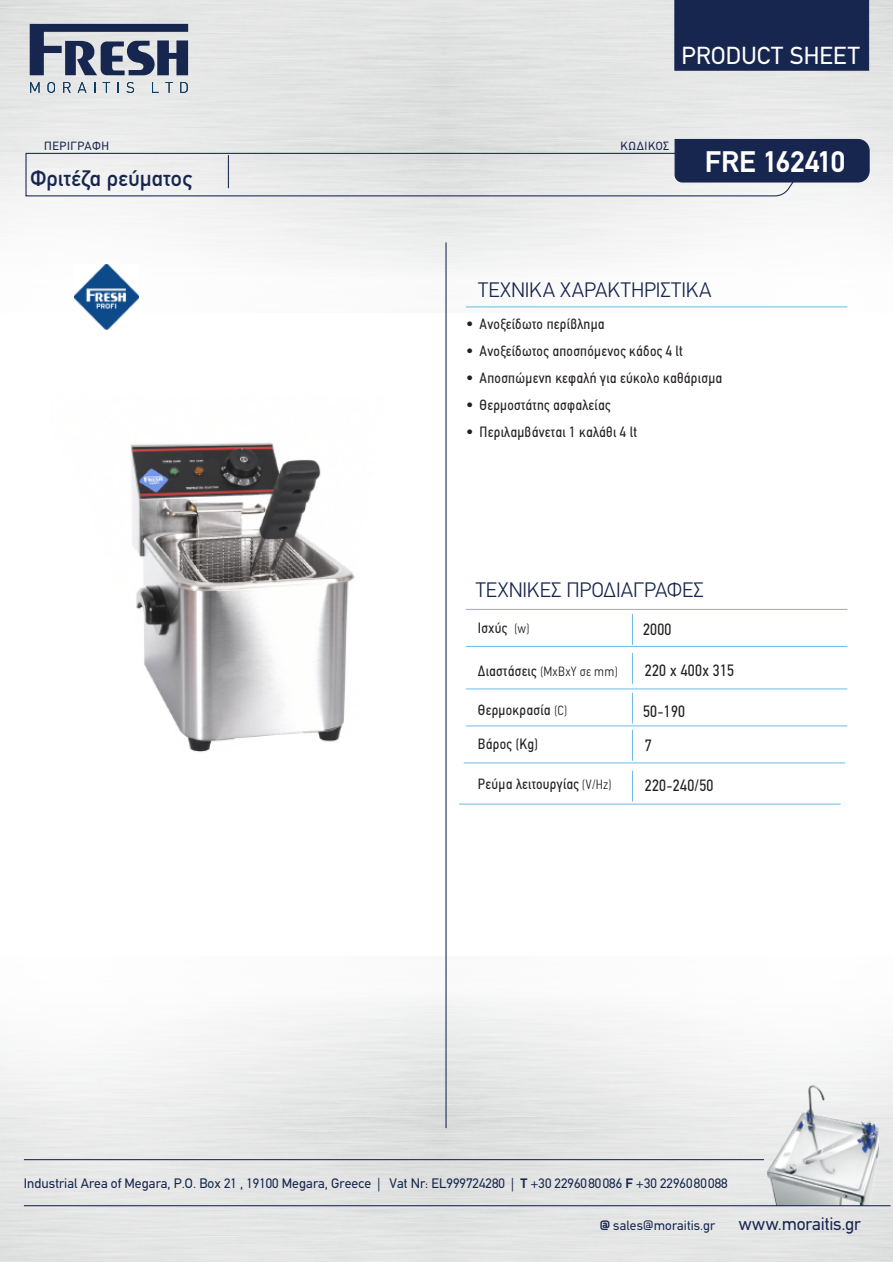
<style>
.page{position:relative;width:893px;height:1263px;background:#fff}
.page>*{position:absolute;margin:0;border:0;box-sizing:border-box;transform-origin:0 0}
.t1{font:700 30px "PF Din Text";letter-spacing:.005em;color:#fff}
.t2{font:24.75px "PF Din Text";letter-spacing:.01em;color:#fff}
.t3{font:500 22.5px "PF Din Text";color:#17264e}
.t4{font:300 21px "PF Din Text";letter-spacing:.005em;color:#17264e}
.t5{font:18px "PF Din Text";letter-spacing:-.01em;color:#17264e}
.t6{font:16.5px "PF Din Text Condensed";letter-spacing:.02em;color:#231f20}
.t7{font:15px "PF Din Text Condensed";letter-spacing:.02em;color:#231f20}
.t8{font:13.8px "PF Din Text";letter-spacing:.005em;color:#17264e}
.t9{font:300 condensed 13.5px "PF Din Text";letter-spacing:.02em;color:#231f20}
.t10{font:13.5px "PF Din Text";letter-spacing:.005em;color:#17264e}
.t11{font:12px "PF Din Text";letter-spacing:.04em;color:#17264e}
.s1{font-family:"PF Din Text"}
.s2{font-family:"PF Din Text";font-weight:300;font-stretch:condensed;font-size:13.5px}
.s3{font-family:"PF Din Text Condensed";font-weight:400;font-stretch:normal;font-size:15px}
.s4{font-weight:700}
</style>
<div class="page">
<img style="left:0;top:0;width:893px;height:308px">
<hr style="left:24px;top:1159px;width:740px;height:1px;background:#17264e">
<img style="left:765px;top:1080px;width:114px;height:125px">
<hr style="left:24px;top:1205px;width:867px;height:1px;background:#17264e">
<svg style="left:30px;top:82px;width:10px;height:11px"></svg>
<svg style="left:47px;top:82px;width:8px;height:11px"></svg>
<svg style="left:63px;top:82px;width:8px;height:11px"></svg>
<svg style="left:78px;top:82px;width:8px;height:11px"></svg>
<svg style="left:103px;top:82px;width:7px;height:11px"></svg>
<svg style="left:126px;top:82px;width:8px;height:11px"></svg>
<svg style="left:152px;top:82px;width:7px;height:11px"></svg>
<svg style="left:165px;top:82px;width:8px;height:11px"></svg>
<svg style="left:180px;top:82px;width:8px;height:11px"></svg>
<svg style="left:30px;top:24px;width:158px;height:51px;background:#6d768d"></svg>
<div style="left:674px;top:0;width:195px;height:71px;background:#17264e;border:1px solid #17264e"></div>
<svg style="left:25px;top:138px;width:845px;height:59px;background:#bdc1c9"></svg>
<hr style="left:228px;top:155px;width:1px;height:33px;background:#17264e">
<hr style="left:445px;top:242px;width:2px;height:886px;background:#17264e">
<img style="left:130px;top:442px;width:225px;height:310px">
<hr style="left:464px;top:762px;width:381px;height:1px;background:#6bbae8">
<hr style="left:466px;top:609px;width:381px;height:1px;background:#6bbae8">
<hr style="left:632px;top:614px;width:1px;height:31px;background:#6bbae8">
<hr style="left:466px;top:646px;width:381px;height:1px;background:#6bbae8">
<hr style="left:632px;top:653px;width:1px;height:31px;background:#6bbae8">
<hr style="left:632px;top:693px;width:1px;height:31px;background:#6bbae8">
<hr style="left:466px;top:725px;width:381px;height:1px;background:#6bbae8">
<hr style="left:632px;top:730px;width:1px;height:31px;background:#6bbae8">
<hr style="left:466px;top:306px;width:381px;height:1px;background:#6bbae8">
<hr style="left:466px;top:688px;width:381px;height:1px;background:#6bbae8">
<img style="left:74px;top:264px;width:65px;height:65px">
<hr style="left:632px;top:771px;width:1px;height:30px;background:#6bbae8">
<hr style="left:459px;top:804px;width:382px;height:1px;background:#6bbae8">
<h2 class="t2" style="left:682px;top:41px;width:180px">PRODUCT SHEET</h2>
<p class="t11" style="left:44px;top:139px;width:66px">ΠΕΡΙΓΡΑΦΗ</p>
<p class="t11" style="left:620px;top:139px;width:50px">ΚΩ∆ΙΚΟΣ</p>
<h3 class="t3" style="left:30px;top:166px;width:163px">Φριτέζα ρεύµατος</h3>
<h1 class="t1" style="left:705px;top:144px;width:142px">FRE 162410</h1>
<h3 class="t4" style="left:478px;top:277px;width:235px">ΤΕΧΝΙΚΑ ΧΑΡΑΚΤΗΡΙΣΤΙΚΑ</h3>
<p class="t7" style="left:466px;top:315px;width:140px"><span class="s1">•</span> Ανοξείδωτο περίβληµα</p>
<p class="t7" style="left:466px;top:342px;width:218px"><span class="s1">•</span> Ανοξείδωτος αποσπόµενος κάδος 4 lt</p>
<p class="t7" style="left:466px;top:369px;width:258px"><span class="s1">•</span> Αποσπώµενη κεφαλή για εύκολο καθάρισµα</p>
<p class="t7" style="left:466px;top:396px;width:146px"><span class="s1">•</span> Θερµοστάτης ασφαλείας</p>
<p class="t7" style="left:466px;top:423px;width:172px"><span class="s1">•</span> Περιλαµβάνεται 1 καλάθι 4 lt</p>
<h3 class="t4" style="left:476px;top:577px;width:230px">ΤΕΧΝΙΚΕΣ ΠΡΟ∆ΙΑΓΡΑΦΕΣ</h3>
<p class="t7" style="left:478px;top:619px;width:53px">Ισχύς <span class="s2">(w)</span></p>
<p class="t6" style="left:643px;top:619px;width:30px">2000</p>
<p class="t9" style="left:478px;top:664px;width:142px"><span class="s3">∆ιαστάσεις</span> (ΜχΒχΥ σε mm)</p>
<p class="t6" style="left:645px;top:661px;width:91px">220 x 400x 315</p>
<p class="t7" style="left:478px;top:701px;width:91px">Θερµοκρασία <span class="s2">(C)</span></p>
<p class="t6" style="left:643px;top:701px;width:44px">50-190</p>
<p class="t7" style="left:478px;top:735px;width:62px">Βάρος (Kg)</p>
<p class="t6" style="left:645px;top:736px;width:8px">7</p>
<p class="t7" style="left:478px;top:775px;width:135px">Ρεύµα λειτουργίας <span class="s2">(V/Hz)</span></p>
<p class="t6" style="left:645px;top:776px;width:70px">220-240/50</p>
<p class="t8" style="left:24px;top:1175px;width:705px">Industrial Area of Megara, P.O. Box 21 , 19100 Megara, Greece | Vat Nr: EL999724280 | <span class="s4">T</span> +30 2296080086 <span class="s4">F</span> +30 2296080088</p>
<p class="t10" style="left:599px;top:1218px;width:117px"><span class="s4">@</span> sales@moraitis.gr</p>
<p class="t5" style="left:739px;top:1213px;width:124px">www.moraitis.gr</p>
</div>
